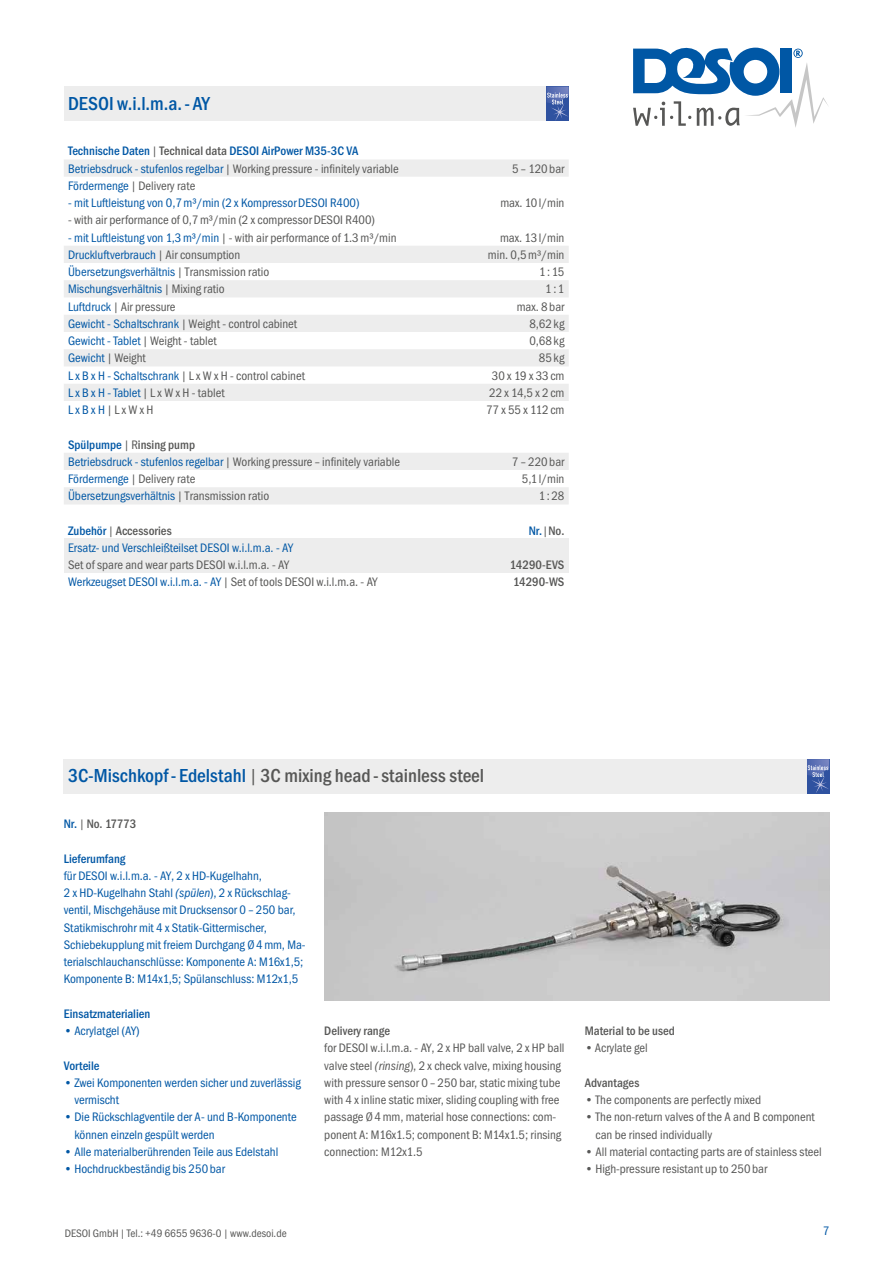
<style>
.page{position:relative;width:893px;height:1263px;background:#fff}
.page>*{position:absolute;margin:0;border:0;box-sizing:border-box;transform-origin:0 0}
.t1{font:500 19.5px "Franklin Gothic Pro Cd";color:#575756}
.t2{font:500 19.5px "Franklin Gothic Pro Cd";color:#0057a5}
.t3{font:12.75px/17.2px "Franklin Gothic Pro Cd";color:#575756}
.t4{font:12.75px/17.2px "Franklin Gothic Pro Cd";color:#0057a5}
.t5{font:500 12.75px/17.2px "Franklin Gothic Pro Cd";color:#0057a5}
.t6{font:500 12.75px "Franklin Gothic Pro Cd";color:#575756}
.t7{font:11.25px "Franklin Gothic Pro Cd";color:#575756}
.s1{font-weight:400;color:#575756}
.s2{color:#575756}
.s3{font-weight:400}
.s4{color:#0057a5}
.s5{font-weight:500;color:#0057a5}
.s6{font-weight:500}
.s7{font-style:italic}
</style>
<div class="page">
<svg style="left:64px;top:160px;width:505px;height:206px"></svg>
<svg style="left:64px;top:194px;width:505px;height:34px"></svg>
<svg style="left:64px;top:384px;width:505px;height:120px"></svg>
<div style="left:64px;top:539px;width:505px;height:34px;background:#ededed"></div>
<img style="left:324px;top:812px;width:505px;height:189px">
<div style="left:64px;top:759px;width:765px;height:35px;background:#ededed"></div>
<svg style="left:807px;top:759px;width:22px;height:35px"></svg>
<svg style="left:633px;top:47px;width:195px;height:80px"></svg>
<div style="left:64px;top:86px;width:505px;height:35px;background:#ededed"></div>
<svg style="left:546px;top:87px;width:23px;height:34px"></svg>
<h1 class="t2" style="left:68px;top:92px;width:143px">DESOI w.i.l.m.a. - AY</h1>
<p class="t5" style="left:68px;top:143px;width:332px">Technische Daten <span class="s1">|</span> <span class="s2">Technical data</span> DESOI AirPower M35-3C VA<br><span class="s3">Betriebsdruck - stufenlos regelbar</span> <span class="s1">| Working pressure - infinitely variable</span></p>
<p class="t3" style="left:68px;top:176px;width:129px"><span class="s4">Fördermenge</span> | Delivery rate</p>
<p class="t4" style="left:68px;top:194px;width:293px">- mit Luftleistung von 0,7 m³/min (2 x Kompressor DESOI R400)</p>
<p class="t3" style="left:68px;top:211px;width:308px">- with air performance of 0,7 m³/min (2 x compressor DESOI R400)</p>
<p class="t3" style="left:512px;top:159px;width:54px">5 – 120 bar</p>
<p class="t3" style="left:500px;top:194px;width:66px">max. 10 l/min</p>
<p class="t3" style="left:68px;top:228px;width:330px"><span class="s4">- mit Luftleistung von 1,3 m³/min</span>| - with air performance of 1.3 m³/min</p>
<p class="t3" style="left:500px;top:228px;width:66px">max. 13 l/min</p>
<p class="t4" style="left:68px;top:245px;width:174px">Druckluftverbrauch <span class="s2">| Air consumption</span></p>
<p class="t3" style="left:488px;top:245px;width:78px">min. 0,5 m³/min</p>
<p class="t4" style="left:68px;top:263px;width:203px">Übersetzungsverhältnis<span class="s2">| Transmission ratio</span></p>
<p class="t3" style="left:539px;top:263px;width:27px">1 : 15</p>
<p class="t4" style="left:68px;top:280px;width:158px">Mischungsverhältnis <span class="s2">| Mixing ratio</span></p>
<p class="t3" style="left:545px;top:280px;width:21px">1 : 1</p>
<p class="t3" style="left:68px;top:297px;width:109px"><span class="s4">Luftdruck</span>| Air pressure</p>
<p class="t3" style="left:517px;top:297px;width:49px">max. 8 bar</p>
<p class="t3" style="left:68px;top:314px;width:231px"><span class="s4">Gewicht - Schaltschrank</span> | Weight - control cabinet</p>
<p class="t3" style="left:529px;top:314px;width:37px">8,62 kg</p>
<p class="t4" style="left:68px;top:332px;width:150px">Gewicht - Tablet<span class="s2">| Weight - tablet</span></p>
<p class="t3" style="left:529px;top:332px;width:37px">0,68 kg</p>
<p class="t4" style="left:68px;top:349px;width:79px">Gewicht<span class="s2">| Weight</span></p>
<p class="t3" style="left:539px;top:349px;width:27px">85 kg</p>
<p class="t3" style="left:68px;top:366px;width:238px"><span class="s4">L x B x H - Schaltschrank</span>| L x W x H - control cabinet</p>
<p class="t3" style="left:492px;top:366px;width:74px">30 x 19 x 33 cm</p>
<p class="t3" style="left:68px;top:383px;width:158px"><span class="s4">L x B x H - Tablet</span>| L x W x H - tablet</p>
<p class="t3" style="left:489px;top:383px;width:77px">22 x 14,5 x 2 cm</p>
<p class="t3" style="left:68px;top:401px;width:87px"><span class="s4">L x B x H</span>| L x W x H</p>
<p class="t3" style="left:486px;top:401px;width:80px">77 x 55 x 112 cm</p>
<p class="t3" style="left:68px;top:435px;width:333px"><span class="s5">Spülpumpe</span> | R <span class="s6">insing pump<br></span><span class="s4">Betriebsdruck - stufenlos regelbar</span>| Working pressure – infinitely variable</p>
<p class="t3" style="left:512px;top:452px;width:54px">7 – 220 bar</p>
<p class="t3" style="left:68px;top:470px;width:129px"><span class="s4">Fördermenge</span>| Delivery rate</p>
<p class="t3" style="left:522px;top:470px;width:44px">5,1 l/min</p>
<p class="t4" style="left:68px;top:487px;width:203px">Übersetzungsverhältnis<span class="s2">| Transmission ratio</span></p>
<p class="t3" style="left:539px;top:487px;width:27px">1 : 28</p>
<p class="t6" style="left:68px;top:523px;width:105px"><span class="s4">Zubehör</span> <span class="s3">|</span>Accessories</p>
<p class="t5" style="left:529px;top:522px;width:37px">Nr.<span class="s1">|</span><span class="s2">No.</span></p>
<p class="t4" style="left:68px;top:539px;width:226px">Ersatz- und Verschleißteilset DESOI w.i.l.m.a. - AY</p>
<p class="t3" style="left:68px;top:556px;width:222px">Set of spare and wear parts DESOI w.i.l.m.a. - AY</p>
<p class="t6" style="left:510px;top:558px;width:56px">14290 -EVS</p>
<p class="t4" style="left:68px;top:573px;width:311px">Werkzeugset DESOI w.i.l.m.a. - AY <span class="s2">| Set of tools DESOI w.i.l.m.a. - AY</span></p>
<p class="t6" style="left:513px;top:574px;width:53px">14290 -WS</p>
<h1 class="t1" style="left:68px;top:765px;width:418px"><span class="s4">3C-Mischkopf - Edelstahl</span> <span class="s3">|</span> 3C mixing head - stainless steel</h1>
<p class="t6" style="left:64px;top:816px;width:74px"><span class="s4">Nr.</span> <span class="s3">|</span>No. 17773</p>
<p class="t5" style="left:64px;top:850px;width:63px">Lieferumfang</p>
<p class="t4" style="left:64px;top:866px;width:243px">für DESOI w.i.l.m.a. - AY, 2 x HD-Kugelhahn,<br>2 x HD-Kugelhahn Stahl <span class="s7">(spülen</span>), 2 x Rückschlag&shy;ventil, Mischgehäuse mit Drucksensor 0 – 250 bar, Statikmischrohr mit 4 x Statik-Gittermischer, Schiebekupplung mit freiem Durchgang Ø 4 mm, Ma&shy;terialschlauchanschlüsse: Komponente A: M16x1,5; Komponente B: M14x1,5; Spülanschluss: M12x1,5</p>
<p class="t5" style="left:64px;top:1005px;width:88px">Einsatzmaterialien</p>
<p class="t4" style="left:64px;top:1022px;width:77px">• Acrylatgel (AY)</p>
<p class="t5" style="left:64px;top:1057px;width:37px">Vorteile</p>
<p class="t4" style="left:74px;top:1073px;width:228px;text-indent:-11px">• Zwei Komponenten werden sicher und zuverlässig vermischt</p>
<p class="t4" style="left:74px;top:1108px;width:224px;text-indent:-11px">• Die Rückschlagventile der A- und B-Komponente können einzeln gespült werden</p>
<p class="t4" style="left:64px;top:1142px;width:216px">• Alle materialberührenden Teile aus Edelstahl</p>
<p class="t4" style="left:64px;top:1160px;width:163px">• Hochdruckbeständig bis 250 bar</p>
<p class="t6" style="left:324px;top:1023px;width:67px">Delivery range</p>
<p class="t3" style="left:324px;top:1039px;width:242px">for DESOI w.i.l.m.a. - AY, 2 x HP ball valve, 2 x HP ball valve steel <span class="s7">(rinsing</span>), 2 x check valve, mixing housing with pressure sensor 0 – 250 bar, static mixing tube with 4 x inline static mixer, sliding coupling with free passage Ø 4 mm, material hose connections: com&shy;ponent A: M16x1.5; component B: M14x1.5; rinsing connection: M12x1.5</p>
<p class="t6" style="left:585px;top:1023px;width:92px">Material to be used</p>
<p class="t3" style="left:585px;top:1039px;width:64px">• Acrylate gel</p>
<p class="t6" style="left:585px;top:1075px;width:56px">Advantages</p>
<p class="t3" style="left:585px;top:1091px;width:178px">• The components are perfectly mixed</p>
<p class="t3" style="left:595px;top:1108px;width:221px;text-indent:-11px">• The non-return valves of the A and B component can be rinsed individually</p>
<p class="t3" style="left:585px;top:1142px;width:238px">• All material contacting parts are of stainless steel</p>
<p class="t3" style="left:585px;top:1160px;width:184px">• High-pressure resistant up to 250 bar</p>
<p class="t7" style="left:65px;top:1225px;width:223px">DESOI GmbH | Tel.: +49 6655 9636-0 | www.desoi.de</p>
<p class="t4" style="left:823px;top:1222px;width:8px">7</p>
</div>
